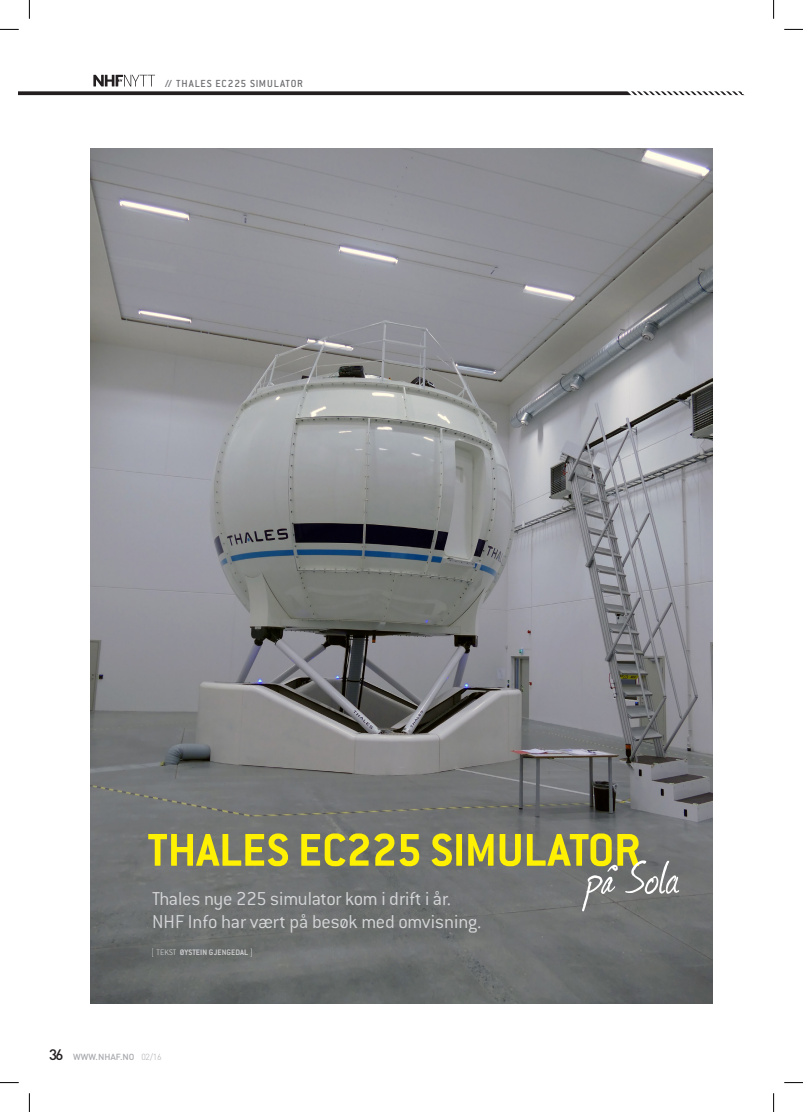
<style>
.page{position:relative;width:803px;height:1112px;background:#fff}
.page>*{position:absolute;margin:0;border:0;box-sizing:border-box;transform-origin:0 0}
.t1{font:53.62px "Journal";color:#fff}
.t2{font:700 50.38px "Conduit ITC";color:#fff101}
.t3{font:300 20.5px/23.2px "Conduit ITC";letter-spacing:-.01em;color:#d4d5d7}
.t4{font:500 11.25px "Conduit ITC";letter-spacing:.08em;color:#6c6d70}
.t5{font:700 8.75px "Conduit ITC";letter-spacing:.01em;color:#fff}
.t6{font:500 8.75px "DIN";color:#a8a9ad}
.s1{font-weight:700}
.s2{font-weight:300}
.s3{font-size:15px;color:#231f20}
</style>
<div class="page">
<svg style="left:19px;top:91px;width:590px;height:4px;background:#363233"></svg>
<svg style="left:93px;top:75px;width:62px;height:11px"></svg>
<svg style="left:609px;top:91px;width:136px;height:5px"></svg>
<img style="left:90px;top:149px;width:623px;height:854px">
<svg style="left:0;top:29px;width:19px;height:1px"></svg>
<svg style="left:784px;top:29px;width:19px;height:1px"></svg>
<svg style="left:0;top:1082px;width:19px;height:1px"></svg>
<svg style="left:784px;top:1082px;width:19px;height:1px"></svg>
<svg style="left:29px;top:0;width:1px;height:19px"></svg>
<svg style="left:29px;top:1093px;width:1px;height:18px"></svg>
<svg style="left:773px;top:0;width:1px;height:19px"></svg>
<svg style="left:773px;top:1093px;width:1px;height:18px"></svg>
<p class="t4" style="left:165px;top:77px;width:139px"><span class="s1">//</span> THALES EC225 SIMULATOR</p>
<h2 class="t2" style="left:147px;top:820px;width:494px">THALES EC225 SIMULATOR</h2>
<h1 class="t1" style="left:585px;top:840px;width:95px">på Sola</h1>
<p class="t3" style="left:152px;top:886px;width:331px">Thales nye 225 simulator kom i drift i år.<br>NHF Info har vært på besøk med omvisning.</p>
<p class="t5" style="left:152px;top:947px;width:103px"><span class="s2">[ TEKST</span> ØYSTEIN GJENGEDAL <span class="s2">]</span></p>
<p class="t6" style="left:49px;top:1051px;width:114px"><span class="s3">36</span> WWW.NHAF.NO <span class="s2">02/16</span></p>
</div>
